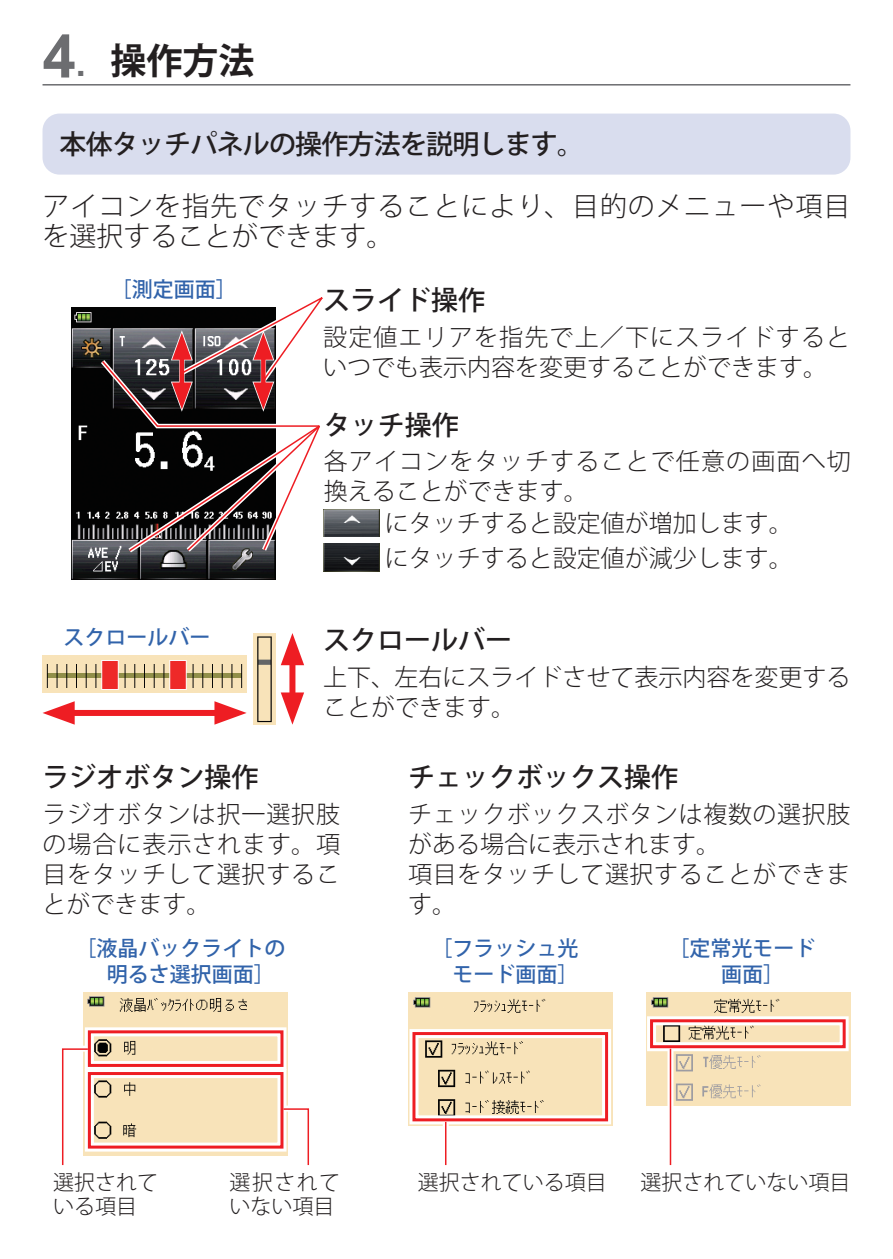
<style>
.page{position:relative;width:893px;height:1259px;background:#fff}
.page>*{position:absolute;margin:0;border:0;box-sizing:border-box;transform-origin:0 0}
._02_L1{font:700 36px "Koz Go Pro";color:#231f20}
._01_body{font:300 27px/30px "Koz Go Pro";letter-spacing:.035em;color:#231f20}
._01_Cap_M_9pt_L{font:500 27px "Koz Go Pro";color:#231f20}
._01_Lead{font:500 27px "Koz Go Pro";letter-spacing:-.03em;color:#231f20}
._01_Cap_L_8pt{font:300 24px/30px "Koz Go Pro";color:#231f20}
._01_Cap_L_8pt-2{font:300 24px/30px "Koz Go Pro";letter-spacing:.025em;color:#231f20}
._01_Cap_L_8pt-3{font:300 24px/30px "Koz Go Pro";letter-spacing:.05em;color:#231f20}
._01_Cap_M_7pt_Blue{font:500 21px/25.5px "Koz Go Pro";color:#3163aa}
._01_Cap_L_7pt{font:300 21px/24px "Koz Go Pro";color:#231f20}
.s1{font-family:"Arial";font-size:60px;color:#6c6d70}
.s2{font-family:"Arial";color:#6c6d70}
</style>
<div class="page">
<hr style="left:43px;top:84px;width:807px;height:2px;background:#6c6d70">
<div style="left:43px;top:114px;width:807px;height:61px;background:#d9ddee;border-radius:17px"></div>
<img style="left:337px;top:509px;width:42px;height:28px">
<img style="left:324px;top:544px;width:55px;height:27px">
<img style="left:84px;top:992px;width:204px;height:164px">
<img style="left:408px;top:992px;width:204px;height:133px">
<img style="left:646px;top:992px;width:204px;height:113px">
<img style="left:43px;top:656px;width:204px;height:37px">
<div style="left:63px;top:710px;width:163px;height:6px;background:#ee1d23"></div>
<svg style="left:43px;top:701px;width:32px;height:23px"></svg>
<svg style="left:214px;top:701px;width:33px;height:23px"></svg>
<img style="left:254px;top:633px;width:22px;height:91px">
<div style="left:289px;top:654px;width:6px;height:50px;background:#ee1d23"></div>
<svg style="left:281px;top:692px;width:23px;height:32px"></svg>
<svg style="left:281px;top:633px;width:23px;height:32px"></svg>
<img style="left:72px;top:308px;width:204px;height:272px">
<div style="left:85px;top:1027px;width:201px;height:43px;border:9px solid #fff"></div>
<div style="left:85px;top:1069px;width:201px;height:82px;border:9px solid #fff"></div>
<div style="left:409px;top:1029px;width:202px;height:95px;border:9px solid #fff"></div>
<div style="left:647px;top:1016px;width:202px;height:35px;border:9px solid #fff"></div>
<svg style="left:443px;top:1121px;width:6px;height:44px"></svg>
<svg style="left:667px;top:1048px;width:6px;height:117px"></svg>
<svg style="left:96px;top:297px;width:241px;height:260px"></svg>
<svg style="left:62px;top:1042px;width:32px;height:124px"></svg>
<svg style="left:277px;top:1102px;width:33px;height:64px"></svg>
<div style="left:88px;top:1030px;width:195px;height:37px;border:3px solid #ee1d23"></div>
<div style="left:88px;top:1072px;width:195px;height:76px;border:3px solid #ee1d23"></div>
<div style="left:412px;top:1032px;width:196px;height:89px;border:3px solid #ee1d23"></div>
<div style="left:650px;top:1019px;width:196px;height:29px;border:3px solid #ee1d23"></div>
<hr style="left:445px;top:1121px;width:1px;height:44px;background:#ee1d23">
<hr style="left:670px;top:1048px;width:1px;height:117px;background:#ee1d23">
<p class="_02_L1" style="left:43px;top:38px;width:214px"><span class="s1">4</span><span class="s2">.</span> 操作方法</p>
<p class="_01_Lead" style="left:60px;top:127px;width:526px">本体タッチパネルの操作方法を説明します。</p>
<p class="_01_body" style="left:43px;top:192px;width:809px">アイコンを指先でタッチすることにより、目的のメニューや項目を選択することができます。</p>
<p class="_01_Cap_M_9pt_L" style="left:323px;top:283px;width:163px">スライド操作</p>
<p class="_01_Cap_L_8pt" style="left:323px;top:323px;width:529px">設定値エリアを指先で上／下にスライドするといつでも表示内容を変更することができます。</p>
<p class="_01_Cap_M_7pt_Blue" style="left:111px;top:277px;width:127px">［測定画面］</p>
<p class="_01_Cap_M_7pt_Blue" style="left:64px;top:625px;width:149px">スクロールバー</p>
<p class="_01_Cap_M_9pt_L" style="left:324px;top:407px;width:136px">タッチ操作</p>
<p class="_01_Cap_L_8pt-3" style="left:324px;top:447px;width:529px">各アイコンをタッチすることで任意の画面へ切換えることができます。</p>
<p class="_01_Cap_L_8pt" style="left:385px;top:508px;width:410px">にタッチすると設定値が増加します。</p>
<p class="_01_Cap_L_8pt" style="left:385px;top:543px;width:410px">にタッチすると設定値が減少します。</p>
<p class="_01_Cap_M_9pt_L" style="left:323px;top:622px;width:190px">スクロールバー</p>
<p class="_01_Cap_L_8pt" style="left:323px;top:662px;width:529px">上下、左右にスライドさせて表示内容を変更することができます。</p>
<p class="_01_Cap_M_9pt_L" style="left:43px;top:759px;width:218px">ラジオボタン操作</p>
<p class="_01_Cap_L_8pt-2" style="left:43px;top:799px;width:299px;text-align:justify">ラジオボタンは択一選択肢の場合に表示されます。項目をタッチして選択することができます。</p>
<p class="_01_Cap_M_9pt_L" style="left:408px;top:759px;width:271px">チェックボックス操作</p>
<p class="_01_Cap_L_8pt-2" style="left:408px;top:799px;width:444px">チェックボックスボタンは複数の選択肢がある場合に表示されます。</p>
<p class="_01_Cap_L_8pt-2" style="left:408px;top:859px;width:444px">項目をタッチして選択することができます。</p>
<p class="_01_Cap_M_7pt_Blue" style="left:107px;top:937px;width:180px;text-indent:-32px">［液晶バックライトの明るさ選択画面］</p>
<p class="_01_Cap_M_7pt_Blue" style="left:431px;top:937px;width:148px;text-align:right">［フラッシュ光モード画面］</p>
<p class="_01_Cap_M_7pt_Blue" style="left:721px;top:937px;width:96px;text-indent:-52px">［定常光モード画面］</p>
<p class="_01_Cap_L_7pt" style="left:53px;top:1170px;width:106px">選択されている項目</p>
<p class="_01_Cap_L_7pt" style="left:230px;top:1170px;width:112px">選択されて</p>
<p class="_01_Cap_L_7pt" style="left:418px;top:1170px;width:190px">選択されている項目</p>
<p class="_01_Cap_L_7pt" style="left:230px;top:1194px;width:106px">いない項目</p>
<p class="_01_Cap_L_7pt" style="left:640px;top:1170px;width:211px">選択されていない項目</p>
</div>
